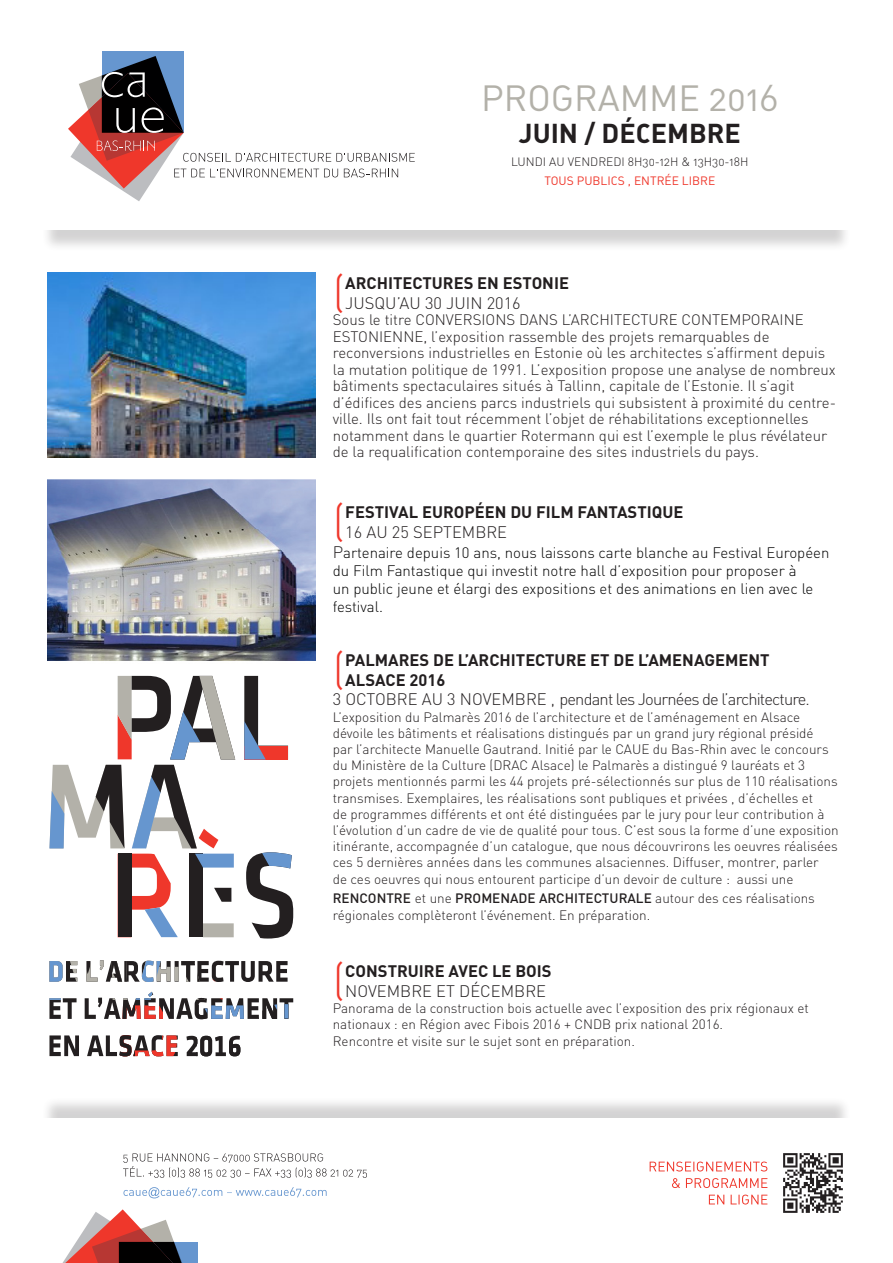
<style>
.page{position:relative;width:893px;height:1263px;background:#fff}
.page>*{position:absolute;margin:0;border:0;box-sizing:border-box;transform-origin:0 0}
.t1{font:300 44.25px "DIN";color:#ef372b}
.t2{font:36px "DIN Regular Alternate";color:#b3b1a9}
.t3{font:27px "DIN Bold Alternate";color:#231f20}
.t4{font:700 16.5px/19.8px "DIN";color:#231f20}
.t5{font:300 16.5px "DIN";letter-spacing:-.05em;color:#231f20}
.t6{font:300 15px/16.5px "DIN";color:#231f20}
.t7{font:300 15px/18px "DIN";color:#000101}
.t8{font:300 13.5px/16.2px "DIN";color:#231f20}
.t9{font:12px "DIN Light Alternate";color:#231f20}
.t10{font:12px "DIN Regular Alternate";color:#ef372b}
.s1{font-weight:300}
.s2{font-size:16.5px;color:#231f20}
.s3{font-weight:500}
</style>
<div class="page">
<div style="left:42px;top:199px;width:809px;height:53px;background:#231f20;opacity:.2"></div>
<div style="left:13px;top:196px;width:869px;height:34px;background:#fff"></div>
<div style="left:42px;top:1097px;width:809px;height:52px;background:#231f20;opacity:.2"></div>
<div style="left:10px;top:1118px;width:865px;height:34px;background:#fff"></div>
<img style="left:783px;top:1153px;width:60px;height:60px">
<svg style="left:709px;top:1194px;width:58px;height:10px"></svg>
<svg style="left:672px;top:1178px;width:95px;height:10px"></svg>
<svg style="left:650px;top:1161px;width:117px;height:10px"></svg>
<div style="left:119px;top:1242px;width:78px;height:21px;background:#6696cf"></div>
<svg style="left:62px;top:1209px;width:120px;height:54px"></svg>
<svg style="left:123px;top:1187px;width:204px;height:11px"></svg>
<svg style="left:123px;top:1153px;width:244px;height:25px"></svg>
<div style="left:102px;top:51px;width:82px;height:82px;background:#6696cf"></div>
<svg style="left:68px;top:56px;width:347px;height:145px"></svg>
<svg style="left:131px;top:854px;width:47px;height:83px"></svg>
<div style="left:118px;top:854px;width:13px;height:83px;background:#231f20"></div>
<div style="left:203px;top:923px;width:31px;height:14px;background:#b3b1a9"></div>
<div style="left:189px;top:854px;width:14px;height:83px;background:#231f20"></div>
<svg style="left:214px;top:888px;width:17px;height:14px"></svg>
<svg style="left:195px;top:854px;width:39px;height:13px"></svg>
<svg style="left:118px;top:676px;width:117px;height:83px"></svg>
<svg style="left:244px;top:676px;width:44px;height:83px"></svg>
<svg style="left:246px;top:852px;width:47px;height:86px"></svg>
<svg style="left:132px;top:765px;width:86px;height:83px"></svg>
<svg style="left:49px;top:765px;width:75px;height:83px"></svg>
<svg style="left:49px;top:960px;width:244px;height:96px"></svg>
<img style="left:48px;top:272px;width:268px;height:185px">
<img style="left:48px;top:479px;width:268px;height:182px">
<p class="t2" style="left:481px;top:75px;width:299px">PROGRAMME 2016</p>
<p class="t3" style="left:519px;top:116px;width:223px">JUIN / DÉCEMBRE</p>
<p class="t9" style="left:511px;top:154px;width:239px">LUNDI AU VENDREDI 8H30-12H &amp; 13H30-18H</p>
<p class="t10" style="left:544px;top:173px;width:172px">TOUS PUBLICS , ENTRÉE LIBRE</p>
<p class="t1" style="left:333px;top:266px;width:14px">(</p>
<p class="t4" style="left:345px;top:272px;width:225px">ARCHITECTURES EN ESTONIE<br><span class="s1">JUSQU’AU 30 JUIN 2016</span></p>
<p class="t6" style="left:333px;top:312px;width:505px">Sous le titre CONVERSIONS DANS L’ARCHITECTURE CONTEMPORAINE ESTONIENNE, l’exposition rassemble des projets remarquables de reconversions industrielles en Estonie où les architectes s’affirment depuis la mutation politique de 1991. L’exposition propose une analyse de nombreux bâtiments spectaculaires situés à Tallinn, capitale de l’Estonie. Il s’agit d’édifices des anciens parcs industriels qui subsistent à proximité du centre&shy;ville. Ils ont fait tout récemment l’objet de réhabilitations exceptionnelles notamment dans le quartier Rotermann qui est l’exemple le plus révélateur de la requalification contemporaine des sites industriels du pays.</p>
<p class="t1" style="left:333px;top:495px;width:14px">(</p>
<p class="t4" style="left:345px;top:501px;width:340px">FESTIVAL EUROPÉEN DU FILM FANTASTIQUE<br><span class="s1">16 AU 25 SEPTEMBRE</span></p>
<p class="t7" style="left:333px;top:543px;width:498px"><span class="s2">P</span>artenaire depuis 10 ans, nous laissons carte blanche au Festival Européen du Film Fantastique qui investit notre hall d’exposition pour proposer à<br>un public jeune et élargi des expositions et des animations en lien avec le festival.</p>
<p class="t1" style="left:333px;top:642px;width:14px">(</p>
<p class="t4" style="left:345px;top:649px;width:426px">PALMARES DE L’ARCHITECTURE ET DE L’AMENAGEMENT<br>ALSACE 2016</p>
<p class="t5" style="left:333px;top:689px;width:479px">3 OCTOBRE AU 3 NOVEMBRE , pendant les Journées de l’architecture.</p>
<p class="t8" style="left:333px;top:708px;width:508px">L’exposition du Palmarès 2016 de l’architecture et de l’aménagement en Alsace dévoile les bâtiments et réalisations distingués par un grand jury régional présidé<br>par l’architecte Manuelle Gautrand. Initié par le CAUE du Bas-Rhin avec le concours du Ministère de la Culture (DRAC Alsace) le Palmarès a distingué 9 lauréats et 3 projets mentionnés parmi les 44 projets pré-sélectionnés sur plus de 110 réalisations transmises. Exemplaires, les réalisations sont publiques et privées , d’échelles et<br>de programmes différents et ont été distinguées par le jury pour leur contribution à l’évolution d’un cadre de vie de qualité pour tous. C’est sous la forme d’une exposition itinérante, accompagnée d’un catalogue, que nous découvrirons les oeuvres réalisées ces 5 dernières années dans les communes alsaciennes. Diffuser, montrer, parler<br>de ces oeuvres qui nous entourent participe d’un devoir de culture : aussi une</p>
<p class="t8" style="left:333px;top:890px;width:484px"><span class="s3">RENCONTRE</span> et une <span class="s3">PROMENADE ARCHITECTURALE</span> autour des ces réalisations régionales complèteront l’événement. En préparation.</p>
<p class="t1" style="left:333px;top:954px;width:14px">(</p>
<p class="t4" style="left:345px;top:960px;width:208px">CONSTRUIRE AVEC LE BOIS<br><span class="s1">NOVEMBRE ET DÉCEMBRE</span></p>
<p class="t8" style="left:333px;top:1000px;width:478px">Panorama de la construction bois actuelle avec l’exposition des prix régionaux et nationaux : en Région avec Fibois 2016 + CNDB prix national 2016.<br>Rencontre et visite sur le sujet sont en préparation.</p>
</div>
